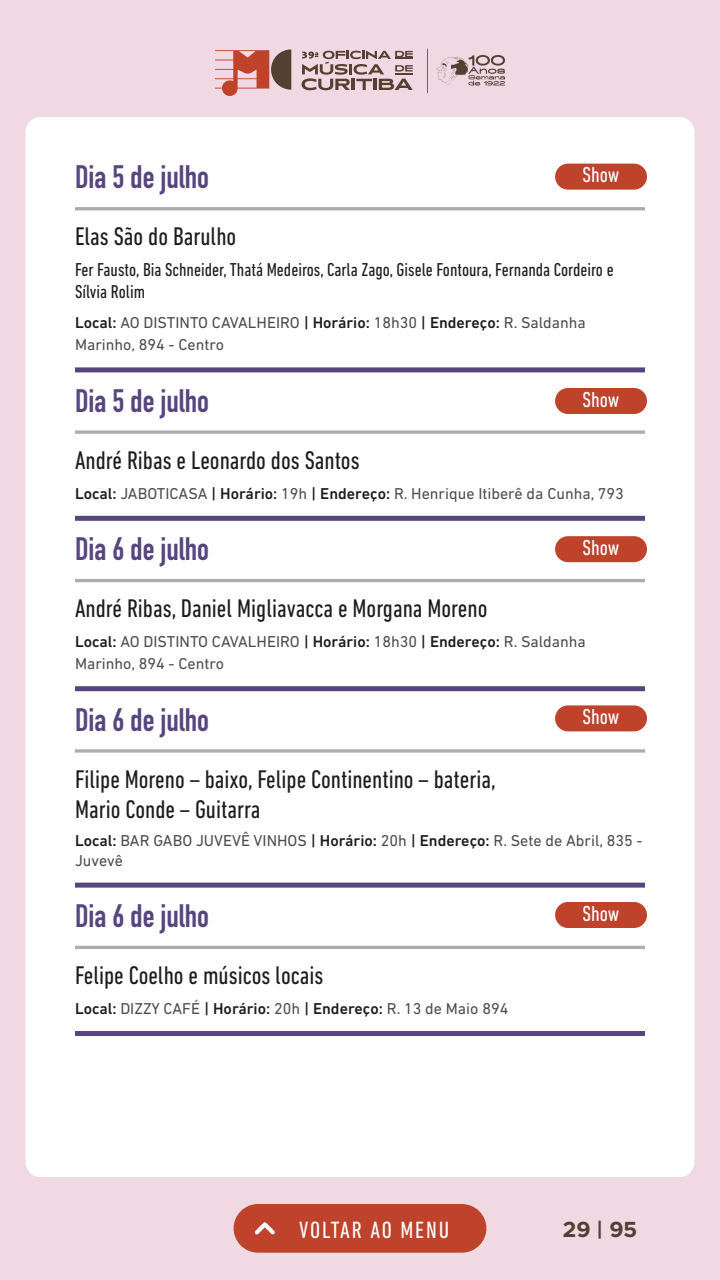
<style>
.page{position:relative;width:720px;height:1280px;background:#f0d9e3}
.page>*{position:absolute;margin:0;border:0;box-sizing:border-box;transform-origin:0 0}
.t1{font:700 32px "DIN Condensed";color:#574580}
.t2{font:condensed 26px/30px "DIN Next LT Pro";color:#1c1c1c}
.t3{font:condensed 24px "DIN Next LT Pro";letter-spacing:.08em;color:#fff}
.t4{font:condensed 22px "DIN Next LT Pro";color:#fff}
.t5{font:700 22px "Metropolis";color:#544033}
.t6{font:condensed 19px/22px "DIN Next LT Pro";color:#1c1c1c}
.t7{font:16px/22px "DIN Next LT Pro";color:#4c4c4c}
.t8{font:500 16px "DIN Next LT Pro";color:#1c1c1c}
.s1{font-weight:500;color:#1c1c1c}
.s2{font-weight:400;color:#4c4c4c}
</style>
<div class="page">
<div style="left:26px;top:117px;width:668px;height:1060px;background:#fff;border-radius:15px"></div>
<svg style="left:436px;top:55px;width:69px;height:31px"></svg>
<svg style="left:302px;top:51px;width:111px;height:39px"></svg>
<svg style="left:215px;top:49px;width:76px;height:47px"></svg>
<hr style="left:427px;top:49px;width:1px;height:44px;background:#bf422b">
<div style="left:234px;top:1204px;width:252px;height:49px;background:#bf422b;border-radius:24px"></div>
<svg style="left:255px;top:1222px;width:20px;height:13px"></svg>
<hr style="left:75px;top:207px;width:570px;height:3px;background:#acadaa">
<div style="left:75px;top:367px;width:570px;height:5px;background:#574580"></div>
<hr style="left:75px;top:431px;width:570px;height:3px;background:#acadaa">
<div style="left:75px;top:516px;width:570px;height:5px;background:#574580"></div>
<hr style="left:75px;top:579px;width:570px;height:3px;background:#acadaa">
<div style="left:75px;top:686px;width:570px;height:5px;background:#574580"></div>
<svg style="left:75px;top:749px;width:570px;height:4px;background:#babbb8"></svg>
<div style="left:75px;top:883px;width:570px;height:5px;background:#574580"></div>
<hr style="left:75px;top:946px;width:570px;height:3px;background:#acadaa">
<div style="left:75px;top:1031px;width:570px;height:5px;background:#574580"></div>
<div style="left:555px;top:902px;width:92px;height:26px;background:#bf422b;border-radius:13px"></div>
<div style="left:555px;top:164px;width:92px;height:26px;background:#bf422b;border-radius:13px"></div>
<div style="left:555px;top:388px;width:92px;height:26px;background:#bf422b;border-radius:13px"></div>
<div style="left:555px;top:536px;width:92px;height:26px;background:#bf422b;border-radius:13px"></div>
<div style="left:555px;top:705px;width:92px;height:26px;background:#bf422b;border-radius:13px"></div>
<h1 class="t1" style="left:75px;top:156px;width:136px">Dia 5 de julho</h1>
<h2 class="t2" style="left:75px;top:221px;width:163px">Elas São do Barulho</h2>
<p class="t6" style="left:75px;top:259px;width:540px">Fer Fausto, Bia Schneider, Thatá Medeiros, Carla Zago, Gisele Fontoura, Fernanda Cordeiro e<br>Sílvia Rolim</p>
<p class="t7" style="left:75px;top:312px;width:512px"><span class="s1">Local:</span> AO DISTINTO CAVALHEIRO <span class="s1">| Horário:</span> 18h30 <span class="s1">| Endereço:</span> R. Saldanha<br>Marinho, 894 - Centro</p>
<h1 class="t1" style="left:75px;top:379px;width:136px">Dia 5 de julho</h1>
<h2 class="t2" style="left:75px;top:445px;width:286px">André Ribas e Leonardo dos Santos</h2>
<p class="t7" style="left:75px;top:482px;width:550px"><span class="s1">Local:</span> JABOTICASA <span class="s1">| Horário:</span> 19h <span class="s1">| Endereço:</span> R. Henrique Itiberê da Cunha, 793</p>
<h1 class="t1" style="left:75px;top:527px;width:136px">Dia 6 de julho</h1>
<h2 class="t2" style="left:75px;top:593px;width:414px">André Ribas, Daniel Migliavacca e Morgana Moreno</h2>
<p class="t7" style="left:75px;top:631px;width:512px"><span class="s1">Local:</span> AO DISTINTO CAVALHEIRO <span class="s1">| Horário:</span> 18h30 <span class="s1">| Endereço:</span> R. Saldanha<br>Marinho, 894 - Centro</p>
<h1 class="t1" style="left:75px;top:698px;width:136px">Dia 6 de julho</h1>
<h2 class="t2" style="left:75px;top:764px;width:422px">Filipe Moreno – baixo, Felipe Continentino – bateria,<br>Mario Conde – Guitarra</h2>
<p class="t7" style="left:75px;top:830px;width:569px;line-height:20px"><span class="s1">Local:</span> BAR GABO JUVEVÊ VINHOS <span class="s1">| Horário:</span> 20h <span class="s1">| Endereço:</span> R. Sete de Abril, 835 -<br>Juvevê</p>
<h1 class="t1" style="left:75px;top:894px;width:136px">Dia 6 de julho</h1>
<h2 class="t2" style="left:75px;top:960px;width:250px">Felipe Coelho e músicos locais</h2>
<p class="t8" style="left:75px;top:999px;width:435px">Local: <span class="s2">DIZZY CAFÉ</span> | Horário: <span class="s2">20h</span> | Endereço: <span class="s2">R. 13 de Maio 894</span></p>
<h3 class="t4" style="left:583px;top:162px;width:38px">Show</h3>
<h3 class="t4" style="left:583px;top:387px;width:38px">Show</h3>
<h3 class="t4" style="left:583px;top:535px;width:38px">Show</h3>
<h3 class="t4" style="left:583px;top:704px;width:38px">Show</h3>
<h3 class="t4" style="left:583px;top:901px;width:38px">Show</h3>
<h3 class="t3" style="left:299px;top:1216px;width:152px">VOLTAR AO MENU</h3>
<h3 class="t5" style="left:563px;top:1216px;width:76px">29 | 95</h3>
</div>
